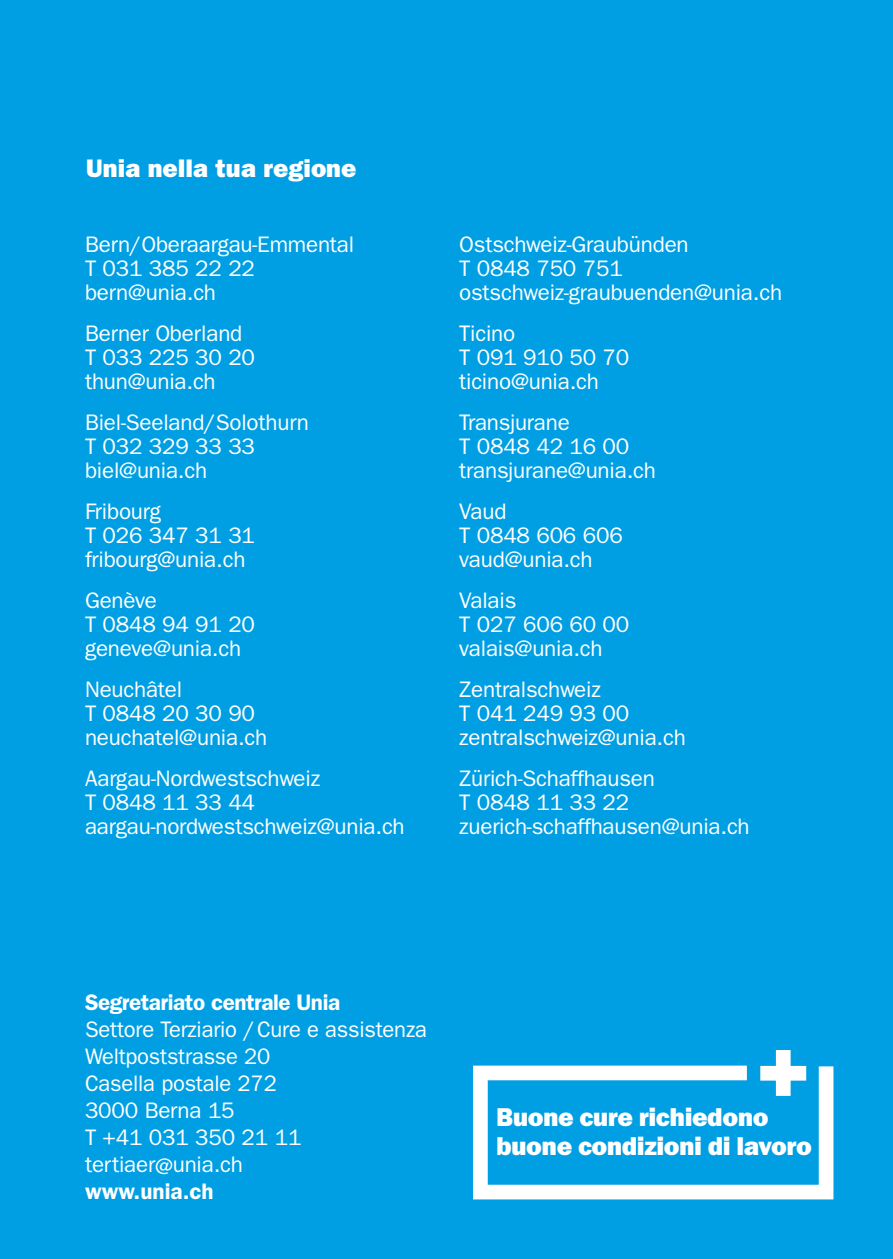
<style>
.page{position:relative;width:893px;height:1259px;background:#009fe3}
.page>*{position:absolute;margin:0;border:0;box-sizing:border-box;transform-origin:0 0}
.t1{font:26.7px/28.8px "Franklin Got URWT Hea";letter-spacing:-.02em;color:#fff}
.t2{font:800 25.5px "Franklin Gothic LT Pro";color:#fff}
.t3{font:22.5px/24px "Franklin Gothic LT Pro";letter-spacing:-.01em;color:#fff}
.t4{font:22.5px "Franklin Gothic LT Pro Dm";letter-spacing:-.02em;color:#fff}
.t5{font:22.5px "Franklin Gothic LT Pro Dm";color:#fff}
</style>
<div class="page">
<svg style="left:473px;top:1065px;width:360px;height:134px"></svg>
<svg style="left:760px;top:1050px;width:46px;height:46px"></svg>
<p class="t2" style="left:86px;top:153px;width:272px">Unia nella tua regione</p>
<p class="t3" style="left:85px;top:232px;width:271px">Bern/Oberaargau-Emmental<br>T 031 385 22 22 bern@unia.ch</p>
<p class="t3" style="left:85px;top:321px;width:172px">Berner Oberland<br>T 033 225 30 20 thun@unia.ch</p>
<p class="t3" style="left:85px;top:410px;width:225px">Biel-Seeland/Solothurn<br>T 032 329 33 33 biel@unia.ch</p>
<p class="t3" style="left:85px;top:499px;width:172px">Fribourg<br>T 026 347 31 31 fribourg@unia.ch</p>
<p class="t3" style="left:85px;top:589px;width:172px">Genève<br>T 0848 94 91 20 geneve@unia.ch</p>
<p class="t3" style="left:85px;top:678px;width:184px">Neuchâtel<br>T 0848 20 30 90 neuchatel@unia.ch</p>
<p class="t3" style="left:85px;top:767px;width:321px">Aargau-Nordwestschweiz<br>T 0848 11 33 44 aargau-nordwestschweiz@unia.ch</p>
<p class="t3" style="left:459px;top:233px;width:324px">Ostschweiz-Graubünden<br>T 0848 750 751 ostschweiz-graubuenden@unia.ch</p>
<p class="t3" style="left:459px;top:322px;width:172px">Ticino<br>T 091 910 50 70 ticino@unia.ch</p>
<p class="t3" style="left:459px;top:411px;width:198px">Transjurane<br>T 0848 42 16 00 transjurane@unia.ch</p>
<p class="t3" style="left:459px;top:500px;width:165px">Vaud<br>T 0848 606 606 vaud@unia.ch</p>
<p class="t3" style="left:459px;top:589px;width:172px">Valais<br>T 027 606 60 00 valais@unia.ch</p>
<p class="t3" style="left:459px;top:678px;width:228px">Zentralschweiz<br>T 041 249 93 00 zentralschweiz@unia.ch</p>
<p class="t3" style="left:459px;top:767px;width:292px">Zürich-Schaffhausen<br>T 0848 11 33 22 zuerich-schaffhausen@unia.ch</p>
<p class="t4" style="left:85px;top:989px;width:257px">Segretariato centrale Unia</p>
<p class="t3" style="left:85px;top:1016px;width:343px;line-height:27px">Settore Terziario /Cure e assistenza<br>Weltpoststrasse 20<br>Casella postale 272<br>3000 Berna 15<br>T +41 031 350 21 11 tertiaer@unia.ch</p>
<p class="t5" style="left:85px;top:1178px;width:130px">www.unia.ch</p>
<p class="t1" style="left:496px;top:1102px;width:317px">Buone cure richiedono buone condizioni di lavoro</p>
</div>
